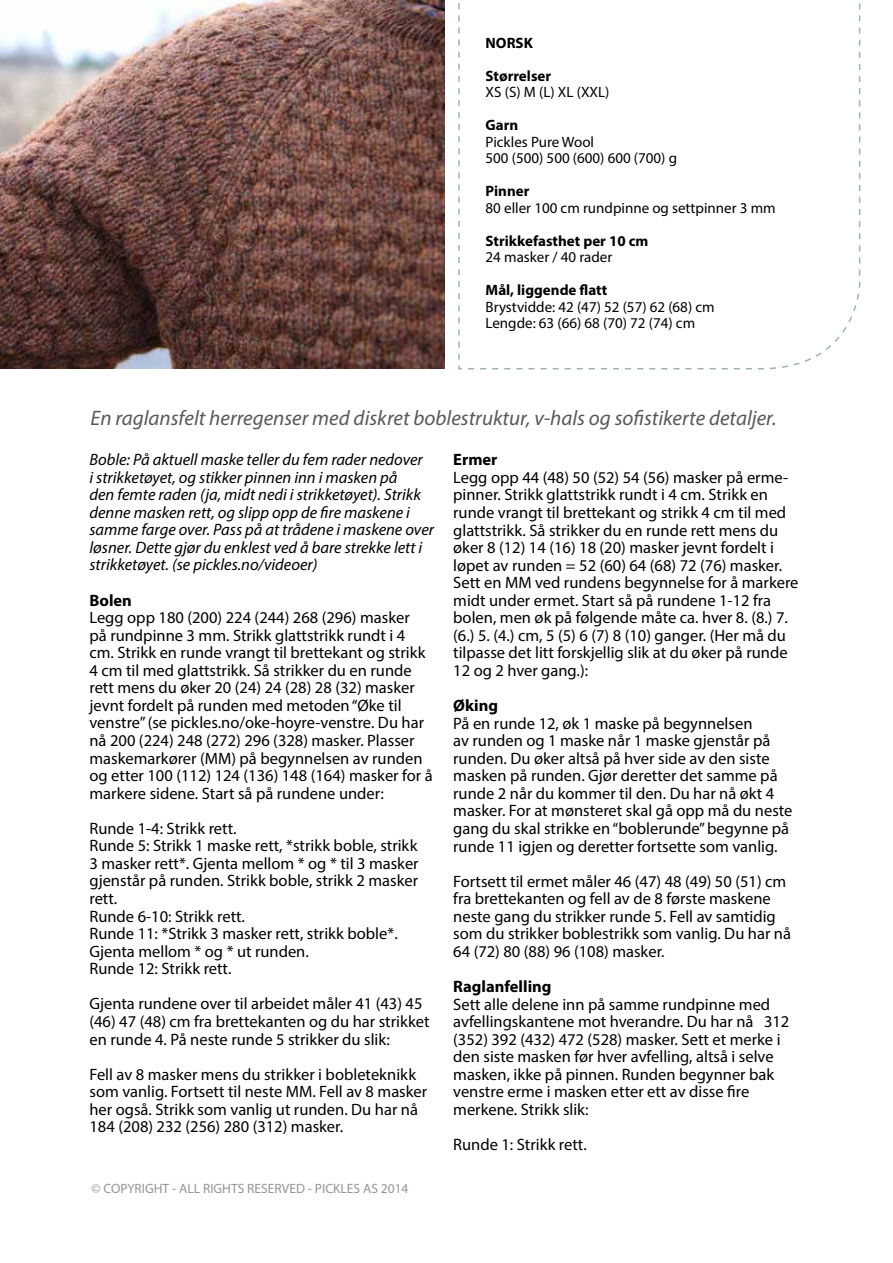
<style>
.page{position:relative;width:893px;height:1263px;background:#fff}
.page>*{position:absolute;margin:0;border:0;box-sizing:border-box;transform-origin:0 0}
.t1{font:italic 21px "Myriad Pro";color:#58595b}
.t2{font:16.5px/17.5px "Myriad Pro";color:#000}
.t3{font:italic 16.5px/17.5px "Myriad Pro";color:#000}
.t4{font:700 16.5px "Myriad Pro";color:#000}
.t5{font:15px/16.5px "Myriad Pro";color:#000}
.t6{font:700 15px "Myriad Pro";color:#000}
.t7{font:13.5px "Myriad Pro";color:#939598}
</style>
<div class="page">
<img style="left:0;top:0;width:444px;height:368px">
<svg style="left:458px;top:3px;width:403px;height:367px"></svg>
<p class="t6" style="left:486px;top:33px;width:49px">NORSK</p>
<p class="t6" style="left:486px;top:66px;width:67px">Størrelser</p>
<p class="t5" style="left:486px;top:84px;width:125px">XS (S) M (L) XL (XXL)</p>
<p class="t6" style="left:486px;top:115px;width:34px">Garn</p>
<p class="t5" style="left:486px;top:133px;width:193px">Pickles Pure Wool<br>500 (500) 500 (600) 600 (700) g</p>
<p class="t6" style="left:486px;top:181px;width:45px">Pinner</p>
<p class="t5" style="left:486px;top:199px;width:292px">80 eller 100 cm rundpinne og settpinner 3 mm</p>
<p class="t6" style="left:486px;top:231px;width:164px">Strikkefasthet per 10 cm</p>
<p class="t5" style="left:486px;top:249px;width:128px">24 masker / 40 rader</p>
<p class="t6" style="left:486px;top:280px;width:123px">Mål, liggende flatt</p>
<p class="t5" style="left:486px;top:298px;width:231px">Brystvidde: 42 (47) 52 (57) 62 (68) cm<br>Lengde: 63 (66) 68 (70) 72 (74) cm</p>
<p class="t1" style="left:91px;top:405px;width:687px">En raglansfelt herregenser med diskret boblestruktur, v-hals og sofistikerte detaljer.</p>
<p class="t3" style="left:89px;top:450px;width:346px">Boble: På aktuell maske teller du fem rader nedover<br>i strikketøyet, og stikker pinnen inn i masken på<br>den femte raden (ja, midt nedi i strikketøyet). Strikk denne masken rett, og slipp opp de fire maskene i samme farge over. Pass på at trådene i maskene over løsner. Dette gjør du enklest ved å bare strekke lett i strikketøyet. (se pickles.no/videoer)</p>
<p class="t4" style="left:89px;top:589px;width:44px">Bolen</p>
<p class="t2" style="left:89px;top:608px;width:345px">Legg opp 180 (200) 224 (244) 268 (296) masker<br>på rundpinne 3 mm. Strikk glattstrikk rundt i 4 cm. Strikk en runde vrangt til brettekant og strikk 4 cm til med glattstrikk. Så strikker du en runde rett mens du øker 20 (24) 24 (28) 28 (32) masker jevnt fordelt på runden med metoden “Øke til venstre” (se pickles.no/oke-hoyre-venstre. Du har nå 200 (224) 248 (272) 296 (328) masker. Plasser maskemarkører (MM) på begynnelsen av runden og etter 100 (112) 124 (136) 148 (164) masker for å markere sidene. Start så på rundene under:</p>
<p class="t2" style="left:89px;top:819px;width:331px">Runde 1-4: Strikk rett.<br>Runde 5: Strikk 1 maske rett, *strikk boble, strikk 3 masker rett*. Gjenta mellom * og * til 3 masker gjenstår på runden. Strikk boble, strikk 2 masker rett.<br>Runde 6-10: Strikk rett.<br>Runde 11: *Strikk 3 masker rett, strikk boble*.<br>Gjenta mellom * og * ut runden.<br>Runde 12: Strikk rett.</p>
<p class="t2" style="left:89px;top:995px;width:342px">Gjenta rundene over til arbeidet måler 41 (43) 45 (46) 47 (48) cm fra brettekanten og du har strikket en runde 4. På neste runde 5 strikker du slik:</p>
<p class="t2" style="left:89px;top:1065px;width:339px">Fell av 8 masker mens du strikker i bobleteknikk som vanlig. Fortsett til neste MM. Fell av 8 masker her også. Strikk som vanlig ut runden. Du har nå 184 (208) 232 (256) 280 (312) masker.</p>
<p class="t7" style="left:92px;top:1180px;width:319px">© COPYRIGHT - ALL RIGHTS RESERVED - PICKLES AS 2014</p>
<p class="t4" style="left:453px;top:449px;width:46px">Ermer</p>
<p class="t2" style="left:453px;top:468px;width:347px">Legg opp 44 (48) 50 (52) 54 (56) masker på erme&shy;pinner. Strikk glattstrikk rundt i 4 cm. Strikk en runde vrangt til brettekant og strikk 4 cm til med glattstrikk. Så strikker du en runde rett mens du øker 8 (12) 14 (16) 18 (20) masker jevnt fordelt i løpet av runden = 52 (60) 64 (68) 72 (76) masker.<br>Sett en MM ved rundens begynnelse for å markere midt under ermet. Start så på rundene 1-12 fra bolen, men øk på følgende måte ca. hver 8. (8.) 7. (6.) 5. (4.) cm, 5 (5) 6 (7) 8 (10) ganger. (Her må du tilpasse det litt forskjellig slik at du øker på runde 12 og 2 hver gang.):</p>
<p class="t4" style="left:453px;top:695px;width:46px">Øking</p>
<p class="t2" style="left:453px;top:714px;width:341px">På en runde 12, øk 1 maske på begynnelsen<br>av runden og 1 maske når 1 maske gjenstår på runden. Du øker altså på hver side av den siste masken på runden. Gjør deretter det samme på runde 2 når du kommer til den. Du har nå økt 4 masker. For at mønsteret skal gå opp må du neste gang du skal strikke en “boblerunde” begynne på runde 11 igjen og deretter fortsette som vanlig.</p>
<p class="t2" style="left:453px;top:872px;width:339px">Fortsett til ermet måler 46 (47) 48 (49) 50 (51) cm fra brettekanten og fell av de 8 første maskene neste gang du strikker runde 5. Fell av samtidig som du strikker boblestrikk som vanlig. Du har nå 64 (72) 80 (88) 96 (108) masker.</p>
<p class="t4" style="left:453px;top:976px;width:100px">Raglanfelling</p>
<p class="t2" style="left:453px;top:995px;width:338px">Sett alle delene inn på samme rundpinne med avfellingskantene mot hverandre. Du har nå 312 (352) 392 (432) 472 (528) masker. Sett et merke i den siste masken før hver avfelling, altså i selve masken, ikke på pinnen. Runden begynner bak venstre erme i masken etter ett av disse fire merkene. Strikk slik:</p>
<p class="t2" style="left:453px;top:1135px;width:135px">Runde 1: Strikk rett.</p>
</div>
